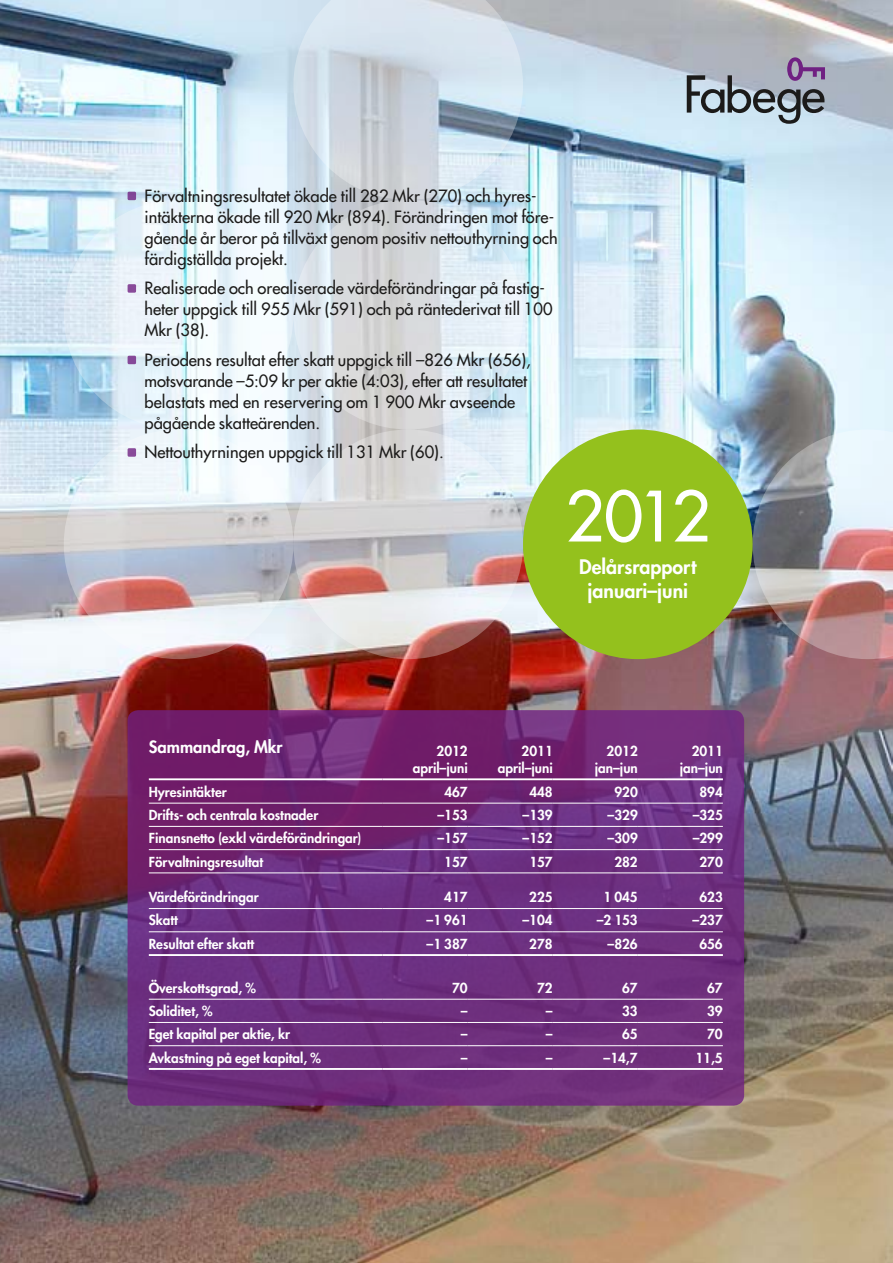
<style>
.page{position:relative;width:893px;height:1263px;background:#fff}
.page>*{position:absolute;margin:0;border:0;box-sizing:border-box;transform-origin:0 0}
.t1{font:500 67.5px "Futura Std";color:#fff}
.t2{font:800 19.5px/24px "Futura Std";color:#fff;text-align:center}
.t3{font:500 16.5px/21px "Futura Std";color:#1c1b1a}
.t4{font:800 16.5px "Futura Std";color:#fff}
.t5{font:800 13.5px/16.5px "Futura Std";color:#fff;text-align:right}
</style>
<div class="page">
<img style="left:0;top:0;width:893px;height:1263px">
<svg style="left:687px;top:57px;width:138px;height:67px;background:#979eab"></svg>
<svg style="left:64px;top:200px;width:229px;height:229px"></svg>
<svg style="left:64px;top:429px;width:229px;height:230px"></svg>
<svg style="left:293px;top:429px;width:230px;height:230px;background:#d2c8ca"></svg>
<svg style="left:293px;top:0;width:230px;height:200px;background:#cbd6e1"></svg>
<div style="left:523px;top:429px;width:230px;height:230px;background:#94c11d;border-radius:50%"></div>
<img style="left:753px;top:429px;width:140px;height:230px">
<svg style="left:293px;top:200px;width:230px;height:229px;background:#dadfe4"></svg>
<div style="left:128px;top:192px;width:8px;height:8px;background:#814698;border-radius:2px"></div>
<div style="left:128px;top:284px;width:8px;height:9px;background:#884b9a;border-radius:2px"></div>
<div style="left:128px;top:356px;width:8px;height:8px;background:#844898;border-radius:2px"></div>
<div style="left:128px;top:448px;width:8px;height:9px;background:#894b99;border-radius:2px"></div>
<svg style="left:128px;top:710px;width:616px;height:396px;background:#6e2c7b"></svg>
<hr style="left:149px;top:778px;width:234px;height:2px;background:#fff">
<hr style="left:383px;top:778px;width:85px;height:2px;background:#fff">
<hr style="left:468px;top:778px;width:85px;height:2px;background:#fff">
<hr style="left:553px;top:778px;width:85px;height:2px;background:#fff">
<hr style="left:638px;top:778px;width:85px;height:2px;background:#fff">
<hr style="left:149px;top:999px;width:234px;height:1px;background:#fff">
<hr style="left:383px;top:999px;width:85px;height:1px;background:#fff">
<hr style="left:468px;top:999px;width:85px;height:1px;background:#fff">
<hr style="left:553px;top:999px;width:85px;height:1px;background:#fff">
<hr style="left:638px;top:999px;width:85px;height:1px;background:#fff">
<hr style="left:149px;top:1022px;width:234px;height:1px;background:#fff">
<hr style="left:383px;top:1022px;width:85px;height:1px;background:#fff">
<hr style="left:468px;top:1022px;width:85px;height:1px;background:#fff">
<hr style="left:553px;top:1022px;width:85px;height:1px;background:#fff">
<hr style="left:638px;top:1022px;width:85px;height:1px;background:#fff">
<hr style="left:149px;top:1045px;width:234px;height:1px;background:#fff">
<hr style="left:383px;top:1045px;width:85px;height:1px;background:#fff">
<hr style="left:468px;top:1045px;width:85px;height:1px;background:#fff">
<hr style="left:553px;top:1045px;width:85px;height:1px;background:#fff">
<hr style="left:638px;top:1045px;width:85px;height:1px;background:#fff">
<hr style="left:149px;top:803px;width:234px;height:1px;background:#fff">
<hr style="left:383px;top:803px;width:85px;height:1px;background:#fff">
<hr style="left:468px;top:803px;width:85px;height:1px;background:#fff">
<hr style="left:553px;top:803px;width:85px;height:1px;background:#fff">
<hr style="left:638px;top:803px;width:85px;height:1px;background:#fff">
<hr style="left:149px;top:826px;width:234px;height:1px;background:#fff">
<hr style="left:383px;top:826px;width:85px;height:1px;background:#fff">
<hr style="left:468px;top:826px;width:85px;height:1px;background:#fff">
<hr style="left:553px;top:826px;width:85px;height:1px;background:#fff">
<hr style="left:638px;top:826px;width:85px;height:1px;background:#fff">
<hr style="left:149px;top:908px;width:234px;height:1px;background:#fff">
<hr style="left:383px;top:908px;width:85px;height:1px;background:#fff">
<hr style="left:468px;top:908px;width:85px;height:1px;background:#fff">
<hr style="left:553px;top:908px;width:85px;height:1px;background:#fff">
<hr style="left:638px;top:908px;width:85px;height:1px;background:#fff">
<hr style="left:149px;top:931px;width:234px;height:1px;background:#fff">
<hr style="left:383px;top:931px;width:85px;height:1px;background:#fff">
<hr style="left:468px;top:931px;width:85px;height:1px;background:#fff">
<hr style="left:553px;top:931px;width:85px;height:1px;background:#fff">
<hr style="left:638px;top:931px;width:85px;height:1px;background:#fff">
<hr style="left:149px;top:849px;width:234px;height:1px;background:#fff">
<hr style="left:383px;top:849px;width:85px;height:1px;background:#fff">
<hr style="left:468px;top:849px;width:85px;height:1px;background:#fff">
<hr style="left:553px;top:849px;width:85px;height:1px;background:#fff">
<hr style="left:638px;top:849px;width:85px;height:1px;background:#fff">
<hr style="left:149px;top:872px;width:234px;height:1px;background:#fff">
<hr style="left:383px;top:872px;width:85px;height:1px;background:#fff">
<hr style="left:468px;top:872px;width:85px;height:1px;background:#fff">
<hr style="left:553px;top:872px;width:85px;height:1px;background:#fff">
<hr style="left:638px;top:872px;width:85px;height:1px;background:#fff">
<hr style="left:149px;top:954px;width:234px;height:2px;background:#fff">
<hr style="left:383px;top:954px;width:85px;height:2px;background:#fff">
<hr style="left:468px;top:954px;width:85px;height:2px;background:#fff">
<hr style="left:553px;top:954px;width:85px;height:2px;background:#fff">
<hr style="left:638px;top:954px;width:85px;height:2px;background:#fff">
<hr style="left:149px;top:1068px;width:234px;height:2px;background:#fff">
<hr style="left:383px;top:1068px;width:85px;height:2px;background:#fff">
<hr style="left:468px;top:1068px;width:85px;height:2px;background:#fff">
<hr style="left:553px;top:1068px;width:85px;height:2px;background:#fff">
<hr style="left:638px;top:1068px;width:85px;height:2px;background:#fff">
<p class="t3" style="left:145px;top:185px;width:415px">Förvaltningsresultatet ökade till 282 Mkr (270) och hyres&shy;intäkterna ökade till 920 Mkr (894). Förändringen mot före&shy;gående år beror på tillväxt genom positiv nettouthyrning och färdigställda projekt.</p>
<p class="t3" style="left:145px;top:278px;width:409px">Realiserade och orealiserade värdeförändringar på fastig&shy;heter uppgick till 955 Mkr (591) och på räntederivat till 100<br>Mkr (38).</p>
<p class="t3" style="left:145px;top:349px;width:388px">Periodens resultat efter skatt uppgick till –826 Mkr (656), motsvarande –5:09 kr per aktie (4:03), efter att resultatet belastats med en reservering om 1 900 Mkr avseende pågående skatteärenden.</p>
<p class="t3" style="left:145px;top:442px;width:301px">Nettouthyrningen uppgick till 131 Mkr (60).</p>
<h1 class="t1" style="left:565px;top:474px;width:147px">2012</h1>
<p class="t2" style="left:579px;top:555px;width:119px">Delårsrapport januari–juni</p>
<p class="t4" style="left:149px;top:737px;width:135px">Sammandrag, Mkr</p>
<p class="t5" style="left:413px;top:743px;width:56px">2012 april–juni</p>
<p class="t5" style="left:498px;top:743px;width:56px">2011 april–juni</p>
<p class="t5" style="left:595px;top:743px;width:45px">2012 jan–jun</p>
<p class="t5" style="left:680px;top:743px;width:45px">2011 jan–jun</p>
<p class="t5" style="left:149px;top:783px;width:79px">Hyresintäkter</p>
<p class="t5" style="left:444px;top:783px;width:25px">467</p>
<p class="t5" style="left:529px;top:783px;width:25px">448</p>
<p class="t5" style="left:614px;top:783px;width:25px">920</p>
<p class="t5" style="left:699px;top:783px;width:25px">894</p>
<p class="t5" style="left:149px;top:807px;width:171px">Drifts- och centrala kostnader</p>
<p class="t5" style="left:438px;top:807px;width:32px">–153</p>
<p class="t5" style="left:523px;top:807px;width:32px">–139</p>
<p class="t5" style="left:608px;top:807px;width:32px">–329</p>
<p class="t5" style="left:693px;top:807px;width:32px">–325</p>
<p class="t5" style="left:149px;top:830px;width:214px">Finansnetto (exkl värdeförändringar)</p>
<p class="t5" style="left:438px;top:830px;width:32px">–157</p>
<p class="t5" style="left:523px;top:830px;width:32px">–152</p>
<p class="t5" style="left:608px;top:830px;width:32px">–309</p>
<p class="t5" style="left:693px;top:830px;width:32px">–299</p>
<p class="t5" style="left:149px;top:853px;width:116px">Förvaltningsresultat</p>
<p class="t5" style="left:444px;top:853px;width:25px">157</p>
<p class="t5" style="left:529px;top:853px;width:25px">157</p>
<p class="t5" style="left:614px;top:853px;width:25px">282</p>
<p class="t5" style="left:699px;top:853px;width:25px">270</p>
<p class="t5" style="left:149px;top:889px;width:111px">Värdeförändringar</p>
<p class="t5" style="left:444px;top:889px;width:25px">417</p>
<p class="t5" style="left:529px;top:889px;width:25px">225</p>
<p class="t5" style="left:603px;top:889px;width:36px">1 045</p>
<p class="t5" style="left:699px;top:889px;width:25px">623</p>
<p class="t5" style="left:149px;top:912px;width:31px">Skatt</p>
<p class="t5" style="left:427px;top:912px;width:43px">–1 961</p>
<p class="t5" style="left:523px;top:912px;width:32px">–104</p>
<p class="t5" style="left:597px;top:912px;width:43px">–2 153</p>
<p class="t5" style="left:693px;top:912px;width:32px">–237</p>
<p class="t5" style="left:149px;top:935px;width:107px">Resultat efter skatt</p>
<p class="t5" style="left:427px;top:935px;width:43px">–1 387</p>
<p class="t5" style="left:529px;top:935px;width:25px">278</p>
<p class="t5" style="left:608px;top:935px;width:32px">–826</p>
<p class="t5" style="left:699px;top:935px;width:25px">656</p>
<p class="t5" style="left:149px;top:979px;width:109px">Överskottsgrad, %</p>
<p class="t5" style="left:452px;top:979px;width:17px">70</p>
<p class="t5" style="left:537px;top:979px;width:17px">72</p>
<p class="t5" style="left:622px;top:979px;width:17px">67</p>
<p class="t5" style="left:707px;top:979px;width:17px">67</p>
<p class="t5" style="left:149px;top:1003px;width:65px">Soliditet, %</p>
<p class="t5" style="left:461px;top:1003px;width:8px">–</p>
<p class="t5" style="left:546px;top:1003px;width:8px">–</p>
<p class="t5" style="left:622px;top:1003px;width:17px">33</p>
<p class="t5" style="left:707px;top:1003px;width:17px">39</p>
<p class="t5" style="left:149px;top:1026px;width:143px">Eget kapital per aktie, kr</p>
<p class="t5" style="left:461px;top:1026px;width:8px">–</p>
<p class="t5" style="left:546px;top:1026px;width:8px">–</p>
<p class="t5" style="left:622px;top:1026px;width:17px">65</p>
<p class="t5" style="left:707px;top:1026px;width:17px">70</p>
<p class="t5" style="left:149px;top:1049px;width:174px">Avkastning på eget kapital, %</p>
<p class="t5" style="left:461px;top:1049px;width:8px">–</p>
<p class="t5" style="left:546px;top:1049px;width:8px">–</p>
<p class="t5" style="left:604px;top:1049px;width:36px">–14,7</p>
<p class="t5" style="left:695px;top:1049px;width:29px">11,5</p>
</div>
